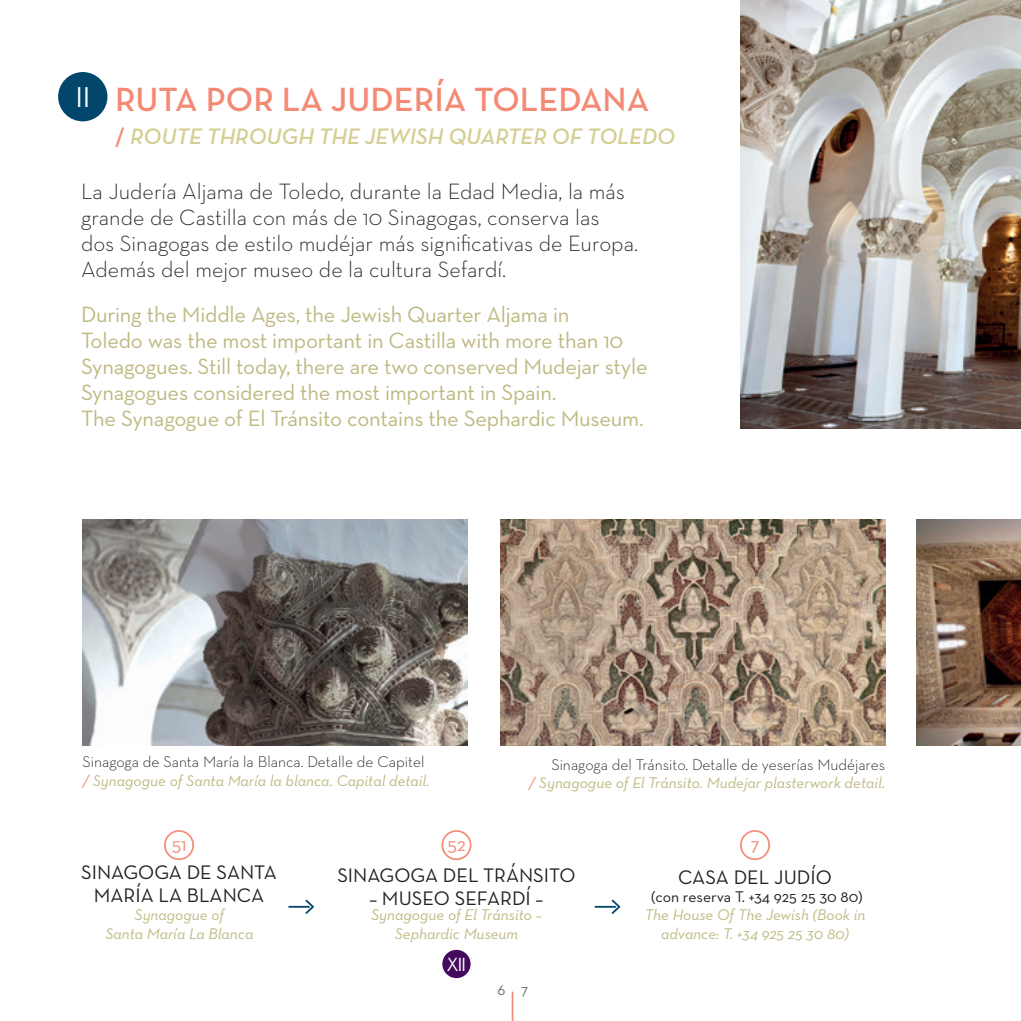
<style>
.page{position:relative;width:1021px;height:1021px;background:#fff}
.page>*{position:absolute;margin:0;border:0;box-sizing:border-box;transform-origin:0 0}
.t1{font:34.2px "Neutra Text Demi Alt";color:#f48a75}
.t2{font:29.25px "Neutra Text";color:#fff}
.t3{font:22.72px "Neutra Text Demi SC Italic";color:#d5ce92}
.t4{font:22.5px/25.9px "Neutra Text";letter-spacing:-.01em;color:#bfb983}
.t5{font:300 22.5px/25.9px "Neutra Text";color:#231f20}
.t6{font:20.03px/22.9px "Neutra Text";color:#231f20;text-align:center}
.t7{font:19.35px "Neutra Text";color:#f48a75}
.t8{font:19.35px "Neutra Text";color:#fff}
.t9{font:italic 15.75px/18.9px "Neutra Text";color:#bfb983;text-align:center}
.t10{font:300 15.75px/18.9px "Neutra Text";color:#231f20}
.t11{font:15.75px "Neutra Text";color:#231f20}
.t12{font:15.75px "Neutra Text";color:#6c6d70}
.s1{font-family:"Neutra Text Demi Alt";color:#f48a75}
.s2{font-weight:400;font-style:italic;color:#f48a75}
.s3{font-weight:400;font-style:italic;color:#bfb983}
.s4{font-weight:300;font-style:normal;color:#231f20}
.s5{color:#f48a75}
</style>
<div class="page">
<svg style="left:288px;top:899px;width:26px;height:15px"></svg>
<svg style="left:594px;top:899px;width:27px;height:15px"></svg>
<img style="left:740px;top:0;width:280px;height:429px">
<img style="left:500px;top:520px;width:385px;height:225px">
<img style="left:916px;top:520px;width:104px;height:225px">
<img style="left:83px;top:520px;width:384px;height:225px">
<div style="left:58px;top:72px;width:49px;height:49px;background:#02476b;border-radius:50%"></div>
<div style="left:442px;top:949px;width:28px;height:29px;background:#430a5d;border-radius:50%"></div>
<div style="left:164px;top:830px;width:30px;height:30px;border:2px solid #f48a75;border-radius:50%"></div>
<div style="left:441px;top:830px;width:30px;height:30px;border:2px solid #f48a75;border-radius:50%"></div>
<div style="left:740px;top:830px;width:30px;height:30px;border:2px solid #f48a75;border-radius:50%"></div>
<hr style="left:511px;top:992px;width:2px;height:28px;background:#f48a75">
<h2 class="t2" style="left:76px;top:79px;width:16px">II</h2>
<h1 class="t1" style="left:115px;top:79px;width:535px">RUTA POR LA JUDERÍA TOLEDANA</h1>
<p class="t3" style="left:115px;top:122px;width:561px"><span class="s1">/</span> ROUTE THROUGH THE JEWISH QUARTER OF TOLEDO</p>
<p class="t5" style="left:81px;top:178px;width:556px">La Judería Aljama de Toledo, durante la Edad Media, la más grande de Castilla con más de 10 Sinagogas, conserva las dos Sinagogas de estilo mudéjar más significativas de Europa.<br>Además del mejor museo de la cultura Sefardí.</p>
<p class="t4" style="left:81px;top:301px;width:568px">During the Middle Ages, the Jewish Quarter Aljama in<br>Toledo was the most important in Castilla with more than 10<br>Synagogues. Still today, there are two conserved Mudejar style Synagogues considered the most important in Spain.<br>The Synagogue of El Tránsito contains the Sephardic Museum.</p>
<p class="t10" style="left:83px;top:751px;width:348px">Sinagoga de Santa María la Blanca. Detalle de Capitel <span class="s2">/</span> <span class="s3">Synagogue of Santa María la blanca. Capital detail.</span></p>
<p class="t9" style="left:528px;top:754px;width:358px;text-align:right"><span class="s4">Sinagoga del Tránsito. Detalle de yeserías Mudéjares<br></span><span class="s5">/</span> Synagogue of El Tránsito. Mudejar plasterwork detail.</p>
<p class="t7" style="left:172px;top:832px;width:16px">51</p>
<p class="t7" style="left:447px;top:832px;width:20px">52</p>
<p class="t7" style="left:750px;top:832px;width:10px">7</p>
<p class="t6" style="left:81px;top:860px;width:197px">SINAGOGA DE SANTA<br>MARÍA LA BLANCA</p>
<p class="t6" style="left:337px;top:863px;width:240px">SINAGOGA DEL TRÁNSITO</p>
<p class="t6" style="left:369px;top:886px;width:176px">– MUSEO SEFARDÍ –</p>
<p class="t6" style="left:678px;top:865px;width:155px">CASA DEL JUDÍO</p>
<p class="t11" style="left:651px;top:886px;width:213px">(con reserva T. +34 925 25 30 80)</p>
<p class="t9" style="left:105px;top:904px;width:149px">Synagogue of<br>Santa María La Blanca</p>
<p class="t9" style="left:371px;top:905px;width:172px">Synagogue of El Tránsito –<br>Sephardic Museum</p>
<p class="t9" style="left:644px;top:905px;width:222px">The House Of The Jewish (Book in advance: T. +34 925 25 30 80)</p>
<p class="t8" style="left:446px;top:952px;width:21px">XII</p>
<p class="t12" style="left:497px;top:980px;width:32px">6 7</p>
</div>
